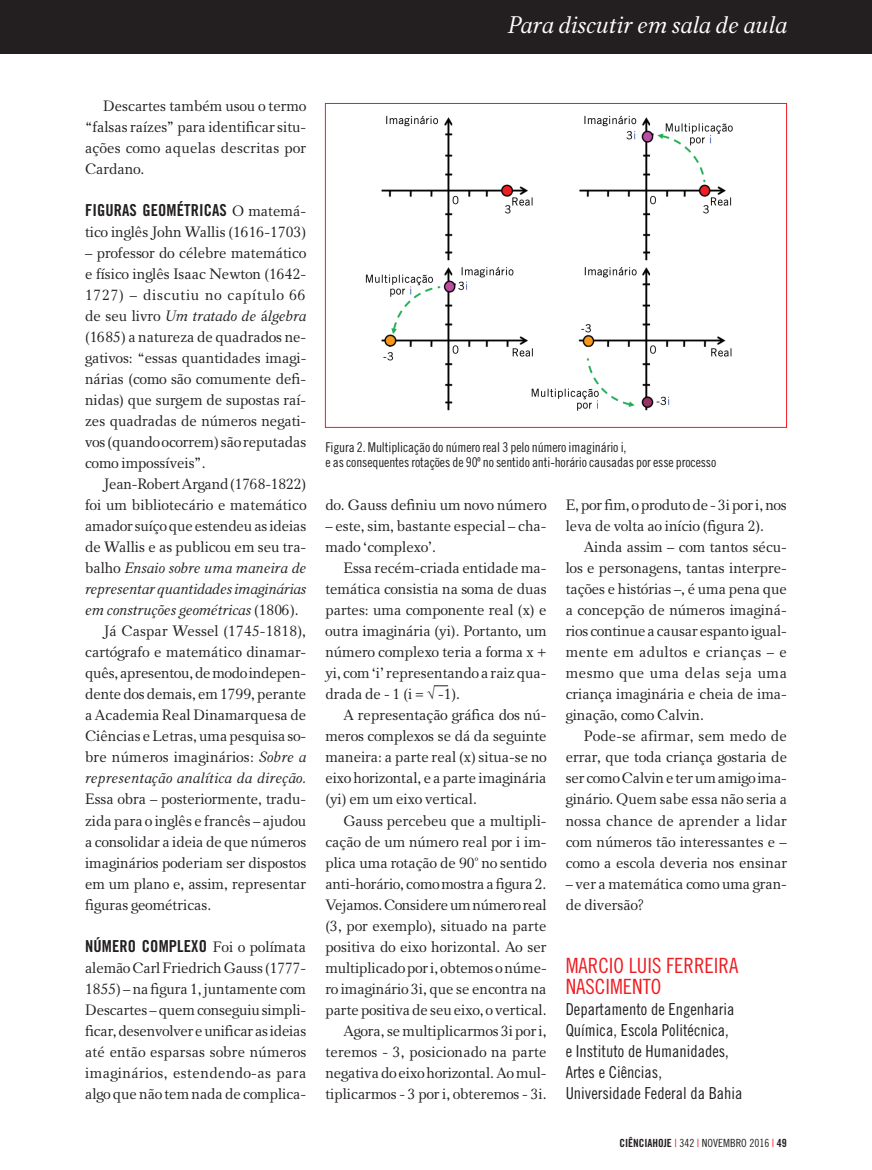
<style>
.page{position:relative;width:872px;height:1170px;background:#fff}
.page>*{position:absolute;margin:0;border:0;box-sizing:border-box;transform-origin:0 0}
.t1{font:italic 24px "Carniola";color:#fff}
.t2{font:21px/21px "Trade Gothic Cond Eighteen";color:#ee1d23}
.t3{font:16.5px/21px "Trade Gothic Cond Eighteen";color:#231f20}
.t4{font:16.5px "Trade Gothic Bold Cond Twenty";letter-spacing:.005em;color:#231f20}
.t5{font:15px/21px "Carniola";color:#231f20;text-align:justify}
.t6{font:italic 15px "Carniola";color:#231f20}
.t7{font:13.5px/15px "Trade Gothic Cond Eighteen";letter-spacing:-.01em;color:#231f20}
.t8{font:11.25px "Trade Gothic Cond Eighteen";color:#231f20}
.s1{font-family:"Carniola";font-size:15px}
.s2{font-style:italic}
.s3{font-style:normal}
.s4{font-family:"Trade Gothic Bold Cond Twenty"}
.s5{color:#ee1d23}
</style>
<div class="page">
<img style="left:365px;top:115px;width:368px;height:296px">
<div style="left:325px;top:103px;width:462px;height:325px;border:1px solid #ee1d23"></div>
<div style="left:0;top:0;width:872px;height:54px;background:#231f20"></div>
<svg style="left:434px;top:685px;width:14px;height:2px"></svg>
<h1 class="t1" style="left:507px;top:10px;width:281px">Para discutir em sala de aula</h1>
<p class="t5" style="left:85px;top:95px;width:223px;text-indent:18px">Descartes também usou o termo “falsas raízes” para identificar situ&shy;ações como aquelas descritas por Cardano.</p>
<p class="t4" style="left:85px;top:200px;width:221px">FIGURAS GEO MÉTRICAS <span class="s1">O matemá-</span></p>
<p class="t5" style="left:85px;top:221px;width:223px">tico inglês John Wallis (1616-1703)</p>
<p class="t5" style="left:85px;top:242px;width:223px">– professor do célebre matemático e físico inglês Isaac Newton (1642- 1727) – discutiu no capítulo 66 de seu livro <span class="s2">Um tratado de</span> á<span class="s2">lgebra </span>(1685) a natureza de quadrados ne&shy;gativos: “essas quantidades imagi&shy;nárias (como são comumente defi&shy;nidas) que surgem de supostas raí&shy;zes quadradas de números negati&shy;vos (quando ocorrem) são reputadas como impossíveis”.</p>
<p class="t5" style="left:103px;top:473px;width:205px">Jean-Robert Argand (1768-1822)</p>
<p class="t5" style="left:85px;top:494px;width:223px">foi um bibliotecário e matemático</p>
<p class="t5" style="left:85px;top:515px;width:223px">amador suíço que estendeu as ideias</p>
<p class="t5" style="left:85px;top:536px;width:223px">de Wallis e as publicou em seu tra-</p>
<p class="t6" style="left:85px;top:559px;width:223px"><span class="s3">balho</span> Ensaio sobre uma maneira de</p>
<p class="t6" style="left:85px;top:580px;width:223px">representar quantidades imaginárias</p>
<p class="t6" style="left:85px;top:601px;width:215px">em construções geométricas <span class="s3">(1806).</span></p>
<p class="t5" style="left:103px;top:620px;width:204px">Já Caspar Wessel (1745-1818),</p>
<p class="t5" style="left:85px;top:641px;width:223px">cartógrafo e matemático dinamar-</p>
<p class="t5" style="left:85px;top:662px;width:222px">quês, apresentou, de modo indepen-</p>
<p class="t5" style="left:85px;top:683px;width:223px">dente dos demais, em 1799, perante</p>
<p class="t5" style="left:85px;top:704px;width:223px">a Academia Real Dinamarquesa de</p>
<p class="t5" style="left:85px;top:725px;width:223px">Ciências e Letras, uma pesquisa so-</p>
<p class="t5" style="left:85px;top:746px;width:223px">bre números imaginários: <span class="s2">Sobre a</span></p>
<p class="t6" style="left:85px;top:769px;width:223px">representação analítica da direção.</p>
<p class="t5" style="left:85px;top:788px;width:223px">Essa obra – posteriormente, tradu&shy;zida para o inglês e francês – ajudou a consolidar a ideia de que números imaginários poderiam ser dispostos em um plano e, assim, representar figuras geométricas.</p>
<p class="t4" style="left:85px;top:935px;width:223px">NÚMERO CO MPLEXO <span class="s1">Foi o polímata</span></p>
<p class="t5" style="left:85px;top:956px;width:223px">alemão Carl Friedrich Gauss (1777- 1855) – na figura 1, juntamente com Descartes – quem conseguiu simpli&shy;ficar, desenvolver e unificar as ideias até então esparsas sobre números imaginários, estendendo-as para algo que não tem nada de complica-</p>
<p class="t7" style="left:325px;top:440px;width:392px">Figura 2. Multiplicação do número real 3 pelo número imaginário i,<br>e as consequentes rotações de 90º no sentido anti-horário causadas por esse processo</p>
<p class="t5" style="left:325px;top:494px;width:223px">do. Gauss definiu um novo número</p>
<p class="t5" style="left:325px;top:515px;width:223px">– este, sim, bastante especial – cha&shy;mado ‘complexo’.</p>
<p class="t5" style="left:325px;top:557px;width:223px;text-indent:18px">Essa recém-criada entidade ma&shy;temática consistia na soma de duas partes: uma componente real (x) e outra imaginária (yi). Portanto, um número complexo teria a forma x + yi, com ‘i’ representando a raiz qua&shy;drada de - 1 (i = -1).</p>
<p class="t5" style="left:325px;top:704px;width:223px;text-indent:18px">A representação gráfica dos nú&shy;meros complexos se dá da seguinte maneira: a parte real (x) situa-se no eixo horizontal, e a parte imaginária (yi) em um eixo vertical.</p>
<p class="t5" style="left:325px;top:809px;width:223px;text-align:right">Gauss percebeu que a multipli&shy;cação de um número real por i im&shy;plica uma rotação de 90º no sentido anti-horário, como mostra a figura 2.<br>Vejamos. Considere um número real (3, por exemplo), situado na parte positiva do eixo horizontal. Ao ser multiplicado por i, obtemos o núme&shy;ro imaginário 3i, que se encontra na parte positiva de seu eixo, o vertical.<br>Agora, se multiplicarmos 3i por i, teremos - 3, posicionado na parte negativa do eixo horizontal. Ao mul&shy;tiplicarmos - 3 por i, obteremos - 3i.</p>
<p class="t5" style="left:566px;top:494px;width:222px">E, por fim, o produto de - 3i por i, nos leva de volta ao início (figura 2).</p>
<p class="t5" style="left:566px;top:536px;width:223px;text-indent:18px">Ainda assim – com tantos sécu&shy;los e personagens, tantas interpre&shy;tações e histórias –, é uma pena que a concepção de números imaginá&shy;rios continue a causar espanto igual&shy;mente em adultos e crianças – e mesmo que uma delas seja uma criança imaginária e cheia de ima&shy;ginação, como Calvin.</p>
<p class="t5" style="left:566px;top:725px;width:223px;text-indent:18px">Pode-se afirmar, sem medo de errar, que toda criança gostaria de ser como Calvin e ter um amigo ima&shy;ginário. Quem sabe essa não seria a nossa chance de aprender a lidar com números tão interessantes e – como a escola deveria nos ensinar</p>
<p class="t5" style="left:566px;top:872px;width:223px">– ver a matemática como uma gran&shy;de diversão?</p>
<h2 class="t2" style="left:566px;top:954px;width:163px;text-indent:43px">io Luis Ferreira<br>Nascimento</h2>
<p class="t3" style="left:566px;top:997px;width:178px">Departamento de Engenharia<br>Química, Escola Politécnica,<br>e Instituto de Humanidades,<br>Artes e Ciências,<br>Universidade Federal da Bahia</p>
<h2 class="t2" style="left:566px;top:954px;width:12px">Marc</h2>
<p class="t8" style="left:619px;top:1136px;width:169px"><span class="s4">CIÊNCIAHOJE</span> <span class="s5">|</span> 342 <span class="s5">|</span> novembro 2016 <span class="s5">|</span> <span class="s4">49</span></p>
</div>
